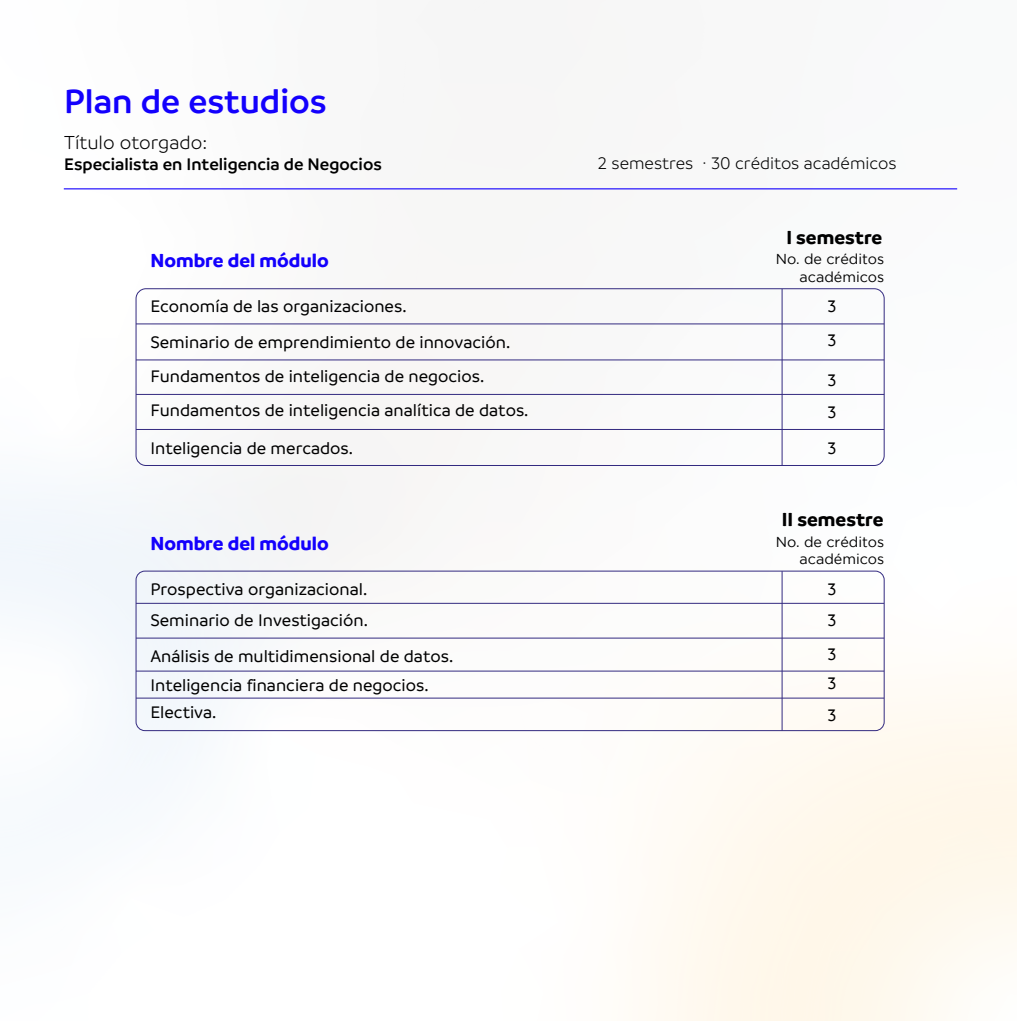
<style>
.page{position:relative;width:1021px;height:1021px;background:#fff}
.page>*{position:absolute;margin:0;border:0;box-sizing:border-box;transform-origin:0 0}
.t1{font:600 36px "Branding";color:#1300fd}
.t2{font:700 20.25px "Branding";color:#1300fd}
.t3{font:700 20.25px "Branding";color:#000}
.t4{font:300 20.25px "Branding";color:#000}
.t5{font:500 18px/31.5px "Branding";color:#000}
.t6{font:600 18px "Branding";color:#000}
.t7{font:300 18px "Branding";color:#000}
.t8{font:14.4px/17.1px "Gotham";color:#000;text-align:right}
</style>
<div class="page">
<div style="left:0;top:0;width:1016px;height:1020px;background:linear-gradient(to right,#f9fafd,#fbf8f5)"></div>
<hr style="left:64px;top:188px;width:893px;height:1px;background:#1300fd">
<hr style="left:136px;top:323px;width:748px;height:1px;background:#332a80">
<hr style="left:136px;top:359px;width:748px;height:1px;background:#332a80">
<hr style="left:136px;top:394px;width:748px;height:1px;background:#332a80">
<hr style="left:136px;top:429px;width:748px;height:1px;background:#332a80">
<hr style="left:781px;top:289px;width:1px;height:176px;background:#332a80">
<div style="left:136px;top:288px;width:748px;height:177px;border:1px solid #332a80;border-radius:10px"></div>
<hr style="left:136px;top:603px;width:748px;height:1px;background:#332a80">
<hr style="left:136px;top:637px;width:748px;height:1px;background:#332a80">
<hr style="left:136px;top:670px;width:748px;height:1px;background:#332a80">
<hr style="left:136px;top:697px;width:748px;height:1px;background:#332a80">
<hr style="left:781px;top:571px;width:1px;height:159px;background:#332a80">
<div style="left:136px;top:571px;width:748px;height:159px;border:1px solid #332a80;border-radius:9px"></div>
<h1 class="t1" style="left:64px;top:82px;width:264px">Plan de estudios</h1>
<p class="t4" style="left:64px;top:132px;width:145px">Título otorgado:</p>
<p class="t6" style="left:64px;top:154px;width:319px">Especialista en Inteligencia de Negocios</p>
<p class="t2" style="left:150px;top:249px;width:180px">Nombre del módulo</p>
<p class="t5" style="left:150px;top:288px;width:361px;line-height:36px">Economía de las organizaciones.<br>Seminario de emprendimiento de innovación.</p>
<p class="t5" style="left:150px;top:359px;width:379px;line-height:33.8px">Fundamentos de inteligencia de negocios.<br>Fundamentos de inteligencia analítica de datos.</p>
<p class="t5" style="left:150px;top:432px;width:204px">Inteligencia de mercados.</p>
<p class="t2" style="left:150px;top:531px;width:180px">Nombre del módulo</p>
<p class="t5" style="left:150px;top:573px;width:219px">Prospectiva organizacional.<br>Seminario de Investigación.</p>
<p class="t5" style="left:150px;top:641px;width:304px;line-height:29.2px">Análisis de multidimensional de datos.<br>Inteligencia financiera de negocios.</p>
<p class="t5" style="left:150px;top:696px;width:68px">Electiva.</p>
<p class="t7" style="left:598px;top:154px;width:300px">2 semestres · 30 créditos académicos</p>
<p class="t3" style="left:786px;top:225px;width:98px">I semestre</p>
<p class="t8" style="left:776px;top:250px;width:110px">No. de créditos académicos</p>
<p class="t5" style="left:827px;top:289px;width:10px;line-height:33.8px">3<br>3</p>
<p class="t5" style="left:827px;top:365px;width:10px">3<br>3</p>
<p class="t5" style="left:827px;top:432px;width:10px">3</p>
<p class="t3" style="left:781px;top:508px;width:103px">II semestre</p>
<p class="t8" style="left:776px;top:533px;width:110px">No. de créditos académicos</p>
<p class="t5" style="left:827px;top:573px;width:10px">3<br>3</p>
<p class="t5" style="left:827px;top:639px;width:10px;line-height:29.2px">3<br>3</p>
<p class="t5" style="left:827px;top:699px;width:10px">3</p>
</div>
